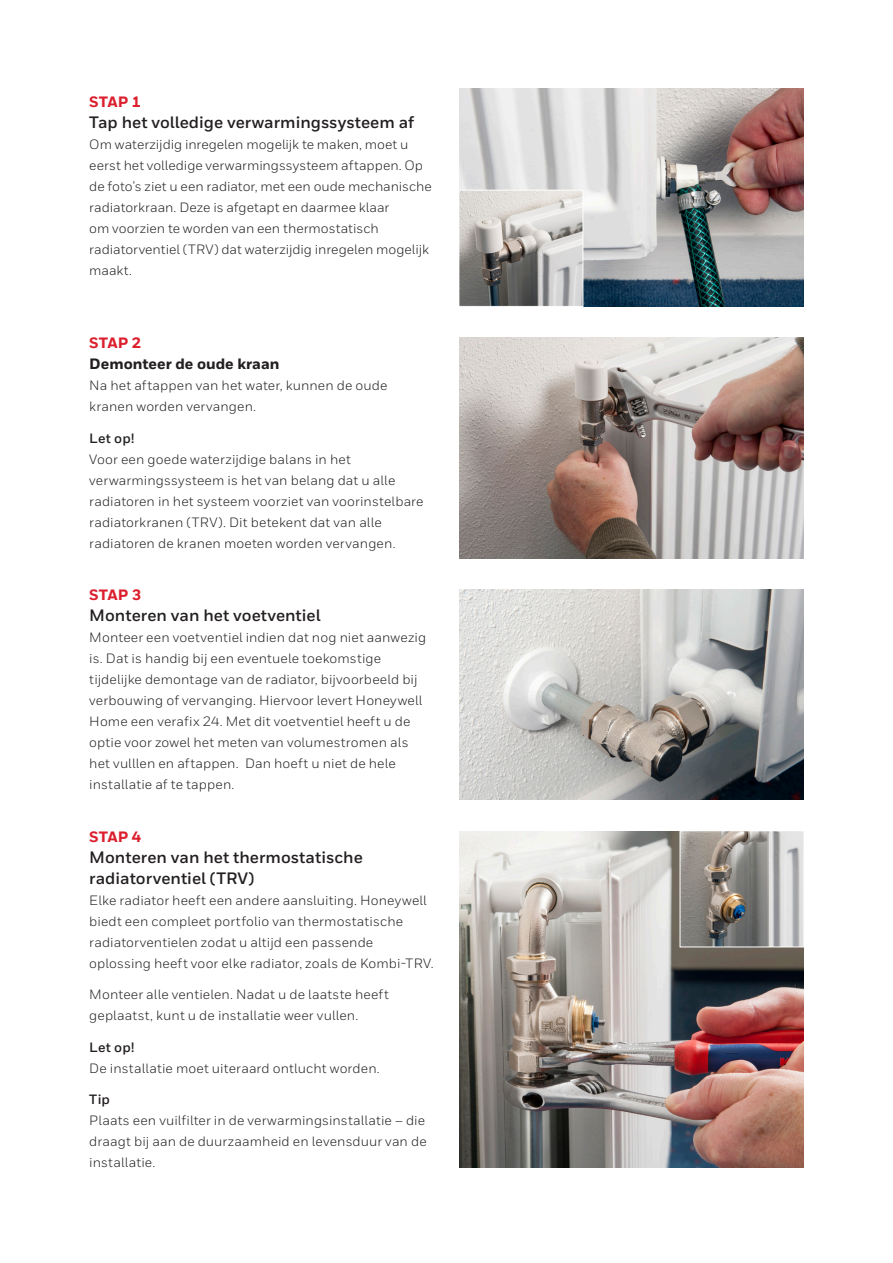
<style>
.page{position:relative;width:893px;height:1263px;background:#fff}
.page>*{position:absolute;margin:0;border:0;box-sizing:border-box;transform-origin:0 0}
.HHO___Tussenkopje_11{font:700 16.5px/21px "Honeywell Sans";color:#231f20}
.HHO___Tussenkopje_11-2{font:800 15px/21px "Honeywell Sans";color:#231f20}
.HHO___Tussenkopje_11-3{font:800 15px "Honeywell Sans";color:#dc1f2e}
.HHO___Body_Copy_9_14{font:13.5px/21px "Honeywell Sans";letter-spacing:.01em;color:#231f20}
.s1{color:#dc1f2e}
.s2{font-weight:700}
</style>
<div class="page">
<img style="left:459px;top:89px;width:345px;height:217px">
<img style="left:459px;top:338px;width:345px;height:220px">
<img style="left:459px;top:590px;width:345px;height:210px">
<img style="left:459px;top:831px;width:345px;height:336px">
<svg style="left:679px;top:831px;width:125px;height:117px;background:#9b9894"></svg>
<svg style="left:459px;top:189px;width:125px;height:118px;background:#aeaca9"></svg>
<p class="HHO___Tussenkopje_11-3" style="left:89px;top:92px;width:53px">STAP 1</p>
<p class="HHO___Tussenkopje_11" style="left:89px;top:112px;width:326px">Tap het volledige verwarmingssysteem af</p>
<p class="HHO___Body_Copy_9_14" style="left:89px;top:133px;width:344px">Om waterzijdig inregelen mogelijk te maken, moet u eerst het volledige verwarmingssysteem aftappen. Op de foto’s ziet u een radiator, met een oude mechanische radiatorkraan. Deze is afgetapt en daarmee klaar<br>om voorzien te worden van een thermostatisch radiatorventiel (TRV) dat waterzijdig inregelen mogelijk maakt.</p>
<p class="HHO___Tussenkopje_11-2" style="left:89px;top:333px;width:192px"><span class="s1">STAP 2<br></span>Demonteer de oude kraan</p>
<p class="HHO___Body_Copy_9_14" style="left:89px;top:375px;width:300px">Na het aftappen van het water, kunnen de oude kranen worden vervangen.</p>
<p class="HHO___Body_Copy_9_14" style="left:89px;top:427px;width:336px"><span class="s2">Let op!<br></span>Voor een goede waterzijdige balans in het verwarmingssysteem is het van belang dat u alle radiatoren in het systeem voorziet van voorinstelbare radiatorkranen (TRV). Dit betekent dat van alle radiatoren de kranen moeten worden vervangen.</p>
<p class="HHO___Tussenkopje_11-3" style="left:89px;top:586px;width:53px">STAP 3</p>
<p class="HHO___Tussenkopje_11" style="left:89px;top:605px;width:233px">Monteren van het voetventiel</p>
<p class="HHO___Body_Copy_9_14" style="left:89px;top:627px;width:338px">Monteer een voetventiel indien dat nog niet aanwezig is. Dat is handig bij een eventuele toekomstige tijdelijke demontage van de radiator, bijvoorbeeld bij verbouwing of vervanging. Hiervoor levert Honeywell Home een verafix 24. Met dit voetventiel heeft u de optie voor zowel het meten van volumestromen als het vulllen en aftappen. Dan hoeft u niet de hele installatie af te tappen.</p>
<p class="HHO___Tussenkopje_11-3" style="left:89px;top:827px;width:53px">STAP 4</p>
<p class="HHO___Tussenkopje_11" style="left:89px;top:847px;width:275px">Monteren van het thermostatische radiatorventiel (TRV)</p>
<p class="HHO___Body_Copy_9_14" style="left:89px;top:889px;width:346px">Elke radiator heeft een andere aansluiting. Honeywell biedt een compleet portfolio van thermostatische radiatorventielen zodat u altijd een passende oplossing heeft voor elke radiator, zoals de Kombi-TRV.</p>
<p class="HHO___Body_Copy_9_14" style="left:89px;top:984px;width:301px">Monteer alle ventielen. Nadat u de laatste heeft geplaatst, kunt u de installatie weer vullen.</p>
<p class="HHO___Body_Copy_9_14" style="left:89px;top:1036px;width:292px"><span class="s2">Let op!<br></span>De installatie moet uiteraard ontlucht worden.</p>
<p class="HHO___Body_Copy_9_14" style="left:89px;top:1089px;width:339px"><span class="s2">Tip<br></span>Plaats een vuilfilter in de verwarmingsinstallatie – die draagt bij aan de duurzaamheid en levensduur van de installatie.</p>
</div>
